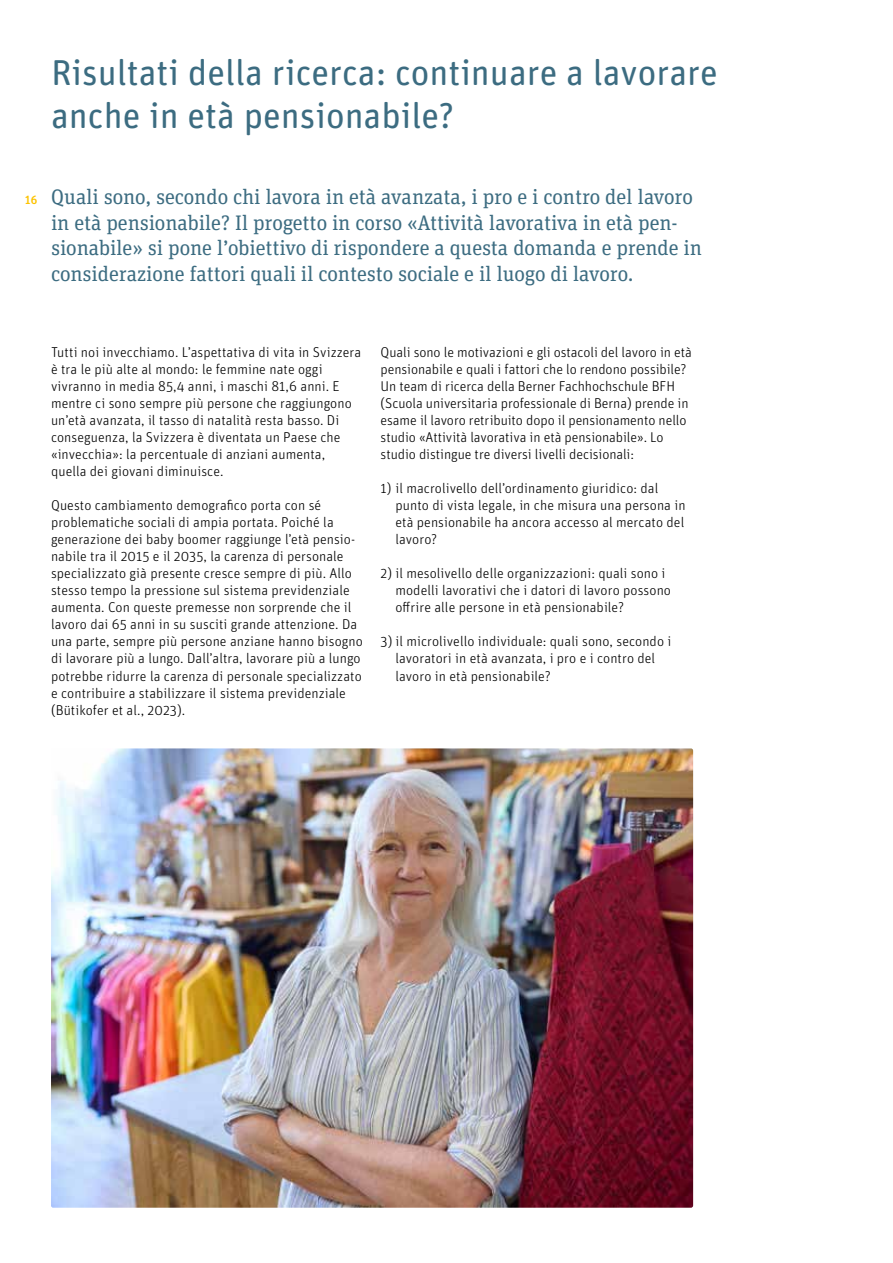
<style>
.page{position:relative;width:893px;height:1263px;background:#fff}
.page>*{position:absolute;margin:0;border:0;box-sizing:border-box;transform-origin:0 0}
.t1{font:36px/43.2px "Unit Rounded Pro";color:#3c6c81}
.t2{font:21px/25.5px "Unit Slab Pro";letter-spacing:-.005em;color:#3c6c81}
.t3{font:300 14.25px/17px "Unit Rounded Pro";letter-spacing:.005em;color:#000}
.t4{font:500 12px "Unit Rounded Pro";color:#fdc300}
</style>
<div class="page">
<img style="left:51px;top:748px;width:642px;height:460px">
<h1 class="t1" style="left:51px;top:49px;width:668px">Risultati della ricerca: continuare a lavorare anche in età pensionabile?</h1>
<p class="t4" style="left:24px;top:191px;width:15px">16</p>
<p class="t2" style="left:51px;top:183px;width:652px">Quali sono, secondo chi lavora in età avanzata, i pro e i contro del lavoro in età pensionabile? Il progetto in corso «Attività lavorativa in età pen&shy;sionabile» si pone l’obiettivo di rispondere a questa domanda e prende in considerazione fattori quali il contesto sociale e il luogo di lavoro.</p>
<p class="t3" style="left:51px;top:343px;width:312px">Tutti noi invecchiamo. L’aspettativa di vita in Svizzera è tra le più alte al mondo: le femmine nate oggi vivranno in media 85,4 anni, i maschi 81,6 anni. E mentre ci sono sempre più persone che raggiungono un’età avanzata, il tasso di natalità resta basso. Di conseguenza, la Svizzera è diventata un Paese che «invecchia»: la percentuale di anziani aumenta, quella dei giovani diminuisce.</p>
<p class="t3" style="left:51px;top:497px;width:313px">Questo cambiamento demografico porta con sé problematiche sociali di ampia portata. Poiché la generazione dei baby boomer raggiunge l’età pensio&shy;nabile tra il 2015 e il 2035, la carenza di personale specializzato già presente cresce sempre di più. Allo stesso tempo la pressione sul sistema previdenziale aumenta. Con queste premesse non sorprende che il lavoro dai 65 anni in su susciti grande attenzione. Da una parte, sempre più persone anziane hanno bisogno di lavorare più a lungo. Dall’altra, lavorare più a lungo potrebbe ridurre la carenza di personale specializzato e contribuire a stabilizzare il sistema previdenziale (Bütikofer et al., 2023).</p>
<p class="t3" style="left:381px;top:343px;width:313px">Quali sono le motivazioni e gli ostacoli del lavoro in età pensionabile e quali i fattori che lo rendono possibile?<br>Un team di ricerca della Berner Fachhochschule BFH (Scuola universitaria professionale di Berna) prende in esame il lavoro retribuito dopo il pensionamento nello studio «Attività lavorativa in età pensionabile». Lo studio distingue tre diversi livelli decisionali:</p>
<p class="t3" style="left:395px;top:480px;width:292px;text-indent:-15px">1) il macrolivello dell’ordinamento giuridico: dal punto di vista legale, in che misura una persona in età pensionabile ha ancora accesso al mercato del lavoro?</p>
<p class="t3" style="left:395px;top:565px;width:277px;text-indent:-15px">2) il mesolivello delle organizzazioni: quali sono i modelli lavorativi che i datori di lavoro possono offrire alle persone in età pensionabile?</p>
<p class="t3" style="left:395px;top:633px;width:277px;text-indent:-15px">3) il microlivello individuale: quali sono, secondo i lavoratori in età avanzata, i pro e i contro del lavoro in età pensionabile?</p>
</div>
